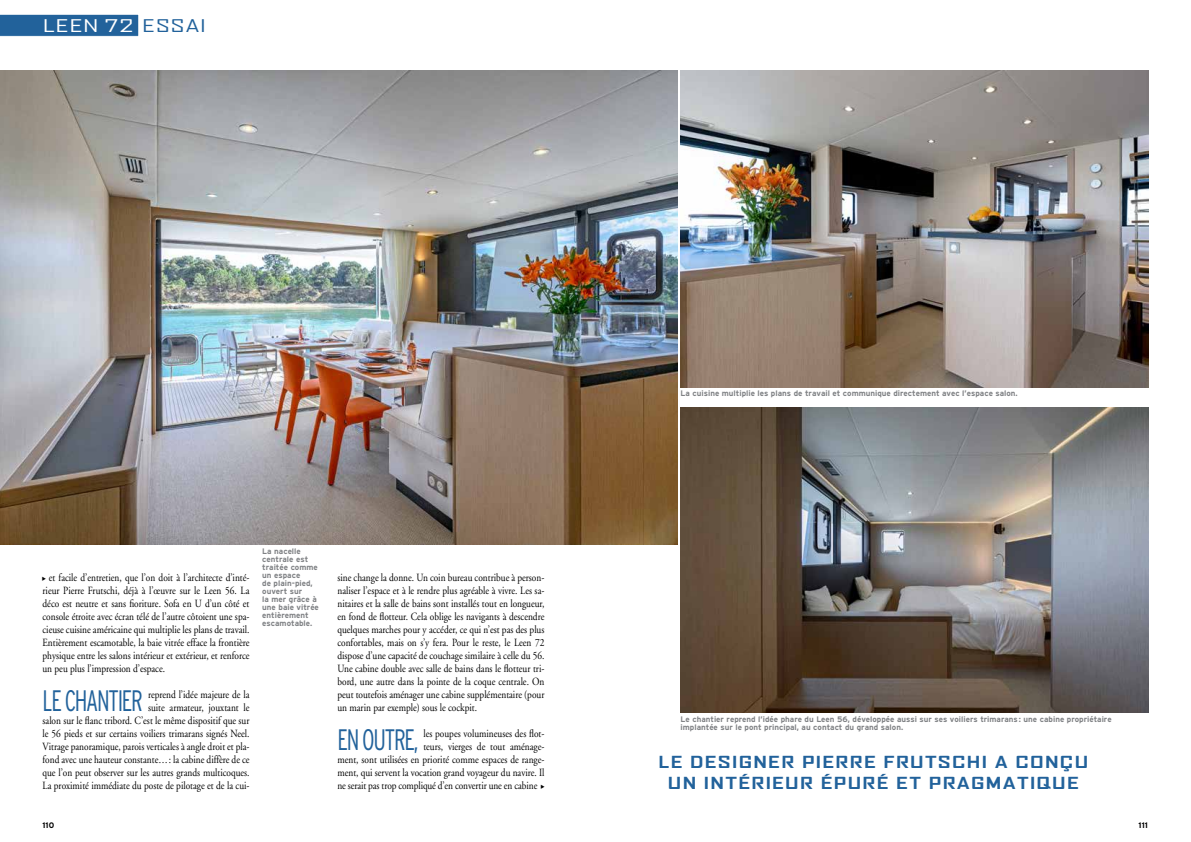
<style>
.page{position:relative;width:1191px;height:842px;background:#fff}
.page>*{position:absolute;margin:0;border:0;box-sizing:border-box;transform-origin:0 0}
.t1{font:300 condensed 29.6px "Interstate";letter-spacing:-.05em;color:#22629b;scale:.85 1}
.t2{font:expanded 16.8px "Agency FB";letter-spacing:.025em;color:#fff;scale:1.29 1}
.t3{font:700 expanded 16px/21px "Agency FB";letter-spacing:.07em;color:#22629b;text-align:center;scale:1.13 1}
.t4{font:11px/13px "Adobe Garamond LT";color:#000;text-align:justify;scale:.85 1}
.t5{font:700 8px/8px "Interstate";color:#808285}
.t6{font:700 8px "Interstate";color:#000}
.s1{color:#22629b}
</style>
<div class="page">
<img style="left:680px;top:71px;width:468px;height:316px">
<img style="left:0;top:71px;width:678px;height:473px">
<img style="left:680px;top:408px;width:468px;height:304px">
<svg style="left:0;top:14px;width:139px;height:23px;background:#346fa3"></svg>
<h2 class="t2" style="left:43px;top:16px;width:128px">LEEN 72 <span class="s1">ESSAI</span></h2>
<p class="t4" style="left:43px;top:571px;width:245px;text-indent:6px">et facile d’entretien, que l’on doit à l’architecte d’inté&shy;rieur Pierre Frutschi, déjà à l’œuvre sur le Leen 56. La déco est neutre et sans fioriture. Sofa en U d’un côté et console étroite avec écran télé de l’autre côtoient une spa&shy;cieuse cuisine américaine qui multiplie les plans de travail.<br>Entièrement escamotable, la baie vitrée efface la frontière physique entre les salons intérieur et extérieur, et renforce un peu plus l’impression d’espace.</p>
<h1 class="t1" style="left:43px;top:684px;width:120px">LE CHANTIER</h1>
<p class="t4" style="left:43px;top:688px;width:245px;text-align:right">reprend l’idée majeure de la<br>suite armateur, jouxtant le<br>salon sur le flanc tribord. C’est le même dispositif que sur le 56 pieds et sur certains voiliers trimarans signés Neel.<br>Vitrage panoramique, parois verticales à angle droit et pla&shy;fond avec une hauteur constante…: la cabine diffère de ce que l’on peut observer sur les autres grands multicoques.<br>La proximité immédiate du poste de pilotage et de la cui-</p>
<p class="t5" style="left:262px;top:547px;width:58px">La nacelle centrale est traitée comme un espace<br>de plain-pied, ouvert sur<br>la mer grâce à une baie vitrée entièrement escamotable.</p>
<p class="t4" style="left:337px;top:571px;width:245px">sine change la donne. Un coin bureau contribue à person&shy;naliser l’espace et à le rendre plus agréable à vivre. Les sa&shy;nitaires et la salle de bains sont installés tout en longueur, en fond de flotteur. Cela oblige les navigants à descendre quelques marches pour y accéder, ce qui n’est pas des plus confortables, mais on s’y fera. Pour le reste, le Leen 72 dispose d’une capacité de couchage similaire à celle du 56.<br>Une cabine double avec salle de bains dans le flotteur tri&shy;bord, une autre dans la pointe de la coque centrale. On peut toutefois aménager une cabine supplémentaire (pour un marin par exemple) sous le cockpit.</p>
<h1 class="t1" style="left:337px;top:723px;width:97px">EN OUTRE,</h1>
<p class="t4" style="left:423px;top:727px;width:144px">les poupes volumineuses des flot-</p>
<p class="t4" style="left:423px;top:740px;width:144px">teurs, vierges de tout aménage-</p>
<p class="t4" style="left:337px;top:753px;width:245px">ment, sont utilisées en priorité comme espaces de range-</p>
<p class="t4" style="left:337px;top:766px;width:245px">ment, qui servent la vocation grand voyageur du navire. Il</p>
<p class="t4" style="left:337px;top:779px;width:237px">ne serait pas trop compliqué d’en convertir une en cabine</p>
<p class="t5" style="left:680px;top:390px;width:339px">La cuisine multiplie les plans de travail et communique directement avec l’espace salon.</p>
<p class="t5" style="left:680px;top:715px;width:432px">Le chantier reprend l’idée phare du Leen 56, développée aussi sur ses voiliers trimarans: une cabine propriétaire implantée sur le pont principal, au contact du grand salon.</p>
<h3 class="t3" style="left:658px;top:751px;width:382px">LE DESIGNER PIERRE FRUTSCHI A CONÇU<br>UN INTÉRIEUR ÉPURÉ ET PRAGMATIQUE</h3>
<p class="t6" style="left:43px;top:820px;width:13px">110</p>
<p class="t6" style="left:1138px;top:820px;width:11px">111</p>
</div>
